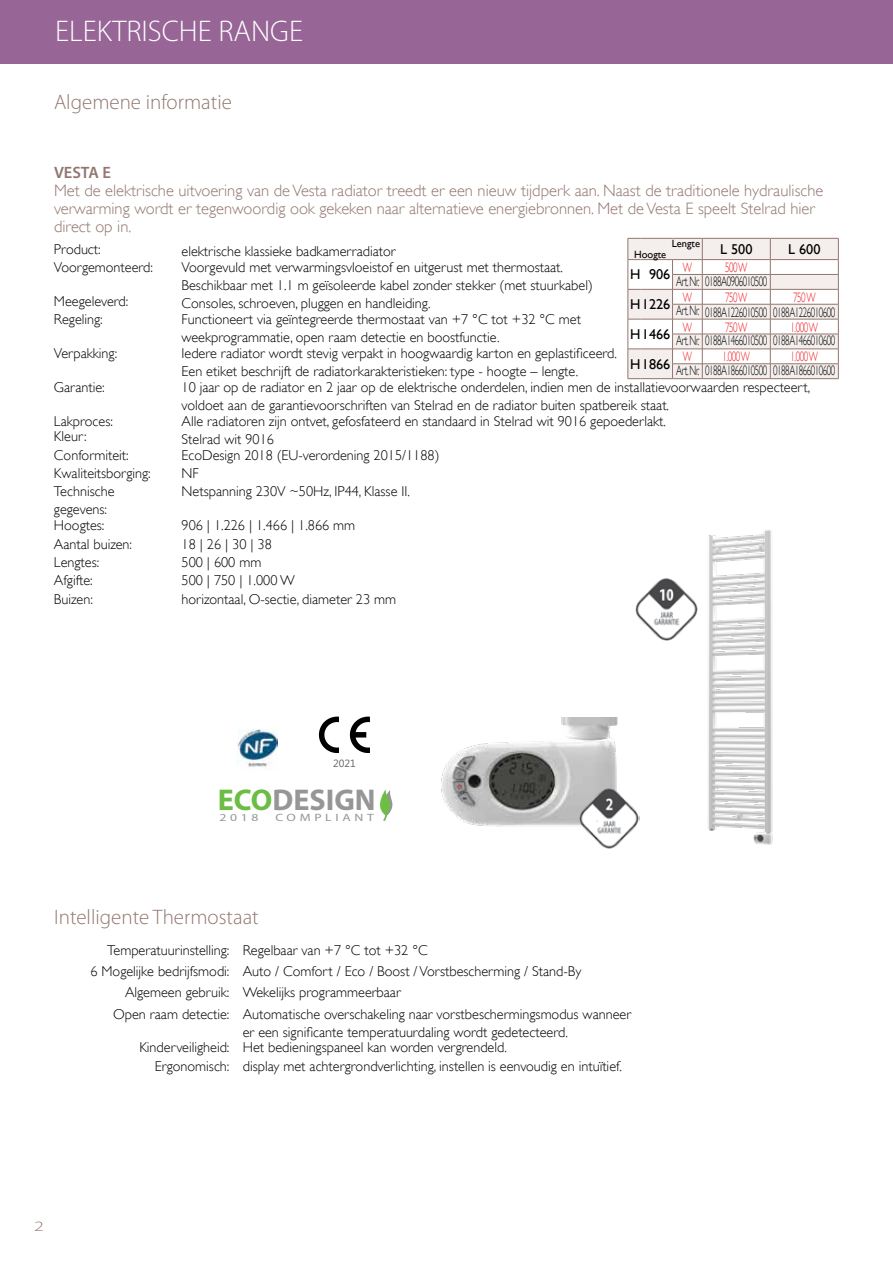
<style>
.page{position:relative;width:893px;height:1263px;background:#fff}
.page>*{position:absolute;margin:0;border:0;box-sizing:border-box;transform-origin:0 0}
.t1{font:700 30.15px "Myriad Pro";color:#969696}
.t2{font:300 30px "Myriad Pro";color:#fff}
.t3{font:300 21px "Myriad Pro";color:#92766f}
.t4{font:300 16.5px/18px "Gill Sans";color:#92766f}
.t5{font:600 16.5px "Myriad Pro";color:#92766f}
.t6{font:300 14.25px/18px "Gill Sans";color:#000}
.t7{font:14.25px "Gill Sans";color:#000}
.t8{font:300 14.25px "Myriad Pro";color:#92766f;scale:1.4 1}
.t9{font:300 13.65px "Gill Sans";letter-spacing:-.05em;color:#000;scale:.65 1}
.t10{font:300 13.65px "Gill Sans";letter-spacing:-.05em;color:#ed1d24;scale:.65 1}
.t11{font:10.65px "Myriad Pro";letter-spacing:.27em;color:#969696;scale:1.28 1}
.t12{font:10.5px "Gill Sans";color:#000}
.t13{font:10.5px "Segoe";color:#636466}
.s1{color:#6bbd45}
</style>
<div class="page">
<svg style="left:628px;top:238px;width:211px;height:141px"></svg>
<hr style="left:641px;top:378px;width:31px;height:1px;background:#92766f">
<hr style="left:672px;top:378px;width:30px;height:1px;background:#92766f">
<hr style="left:702px;top:378px;width:68px;height:1px;background:#92766f">
<hr style="left:770px;top:378px;width:68px;height:1px;background:#92766f">
<img style="left:441px;top:717px;width:176px;height:110px">
<img style="left:238px;top:730px;width:40px;height:37px">
<svg style="left:380px;top:789px;width:13px;height:32px"></svg>
<svg style="left:350px;top:716px;width:20px;height:37px"></svg>
<svg style="left:319px;top:716px;width:20px;height:37px"></svg>
<img style="left:697px;top:529px;width:76px;height:316px">
<div style="left:0;top:0;width:893px;height:64px;background:#986597"></div>
<img style="left:578px;top:787px;width:62px;height:62px">
<img style="left:635px;top:578px;width:62px;height:63px">
<h2 class="t2" style="left:55px;top:13px;width:320px">RADIATEURS ELECTRIQUES</h2>
<h2 class="t2" style="left:55px;top:13px;width:249px">ELEKTRISCHE RANGE</h2>
<h3 class="t3" style="left:54px;top:90px;width:179px">Algemene informatie</h3>
<p class="t5" style="left:54px;top:162px;width:58px">VESTA E</p>
<p class="t4" style="left:54px;top:182px;width:771px">Met de elektrische uitvoering van de Vesta radiator treedt er een nieuw tijdperk aan. Naast de traditionele hydraulische verwarming wordt er tegenwoordig ook gekeken naar alternatieve energiebronnen. Met de Vesta E speelt Stelrad hier direct op in.</p>
<p class="t6" style="left:54px;top:240px;width:48px">Product:</p>
<p class="t6" style="left:182px;top:242px;width:216px">elektrische klassieke badkamerradiator</p>
<p class="t6" style="left:54px;top:258px;width:101px">Voorgemonteerd:</p>
<p class="t6" style="left:182px;top:258px;width:413px">Voorgevuld met verwarmingsvloeistof en uitgerust met thermostaat.<br>Beschikbaar met 1.1 m geïsoleerde kabel zonder stekker (met stuurkabel)</p>
<p class="t6" style="left:54px;top:292px;width:76px">Meegeleverd:</p>
<p class="t6" style="left:182px;top:294px;width:250px">Consoles, schroeven, pluggen en handleiding.</p>
<p class="t6" style="left:54px;top:310px;width:50px">Regeling:</p>
<p class="t6" style="left:182px;top:310px;width:401px">Functioneert via geïntegreerde thermostaat van +7 °C tot +32 °C met weekprogrammatie, open raam detectie en boostfunctie.</p>
<p class="t6" style="left:54px;top:344px;width:65px">Verpakking:</p>
<p class="t6" style="left:182px;top:344px;width:437px">Iedere radiator wordt stevig verpakt in hoogwaardig karton en geplastificeerd.<br>Een etiket beschrijft de radiatorkarakteristieken: type - hoogte – lengte.</p>
<p class="t6" style="left:54px;top:378px;width:52px">Garantie:</p>
<p class="t6" style="left:182px;top:378px;width:630px">10 jaar op de radiator en 2 jaar op de elektrische onderdelen, indien men de installatievoorwaarden respecteert, voldoet aan de garantievoorschriften van Stelrad en de radiator buiten spatbereik staat.</p>
<p class="t6" style="left:54px;top:412px;width:60px">Lakproces:</p>
<p class="t6" style="left:182px;top:412px;width:486px">Alle radiatoren zijn ontvet, gefosfateerd en standaard in Stelrad wit 9016 gepoederlakt.</p>
<p class="t6" style="left:54px;top:427px;width:34px">Kleur:</p>
<p class="t6" style="left:182px;top:430px;width:94px">Stelrad wit 9016</p>
<p class="t6" style="left:54px;top:446px;width:76px">Conformiteit:</p>
<p class="t6" style="left:182px;top:446px;width:259px">EcoDesign 2018 (EU-verordening 2015/1188)</p>
<p class="t6" style="left:54px;top:464px;width:98px">Kwaliteitsborging:</p>
<p class="t6" style="left:182px;top:464px;width:19px">NF</p>
<p class="t6" style="left:54px;top:482px;width:62px">Technische gegevens:</p>
<p class="t6" style="left:182px;top:482px;width:230px">Netspanning 230V ~50Hz, IP44, Klasse II.</p>
<p class="t6" style="left:54px;top:516px;width:52px">Hoogtes:</p>
<p class="t6" style="left:182px;top:516px;width:175px">906 | 1.226 | 1.466 | 1.866 mm</p>
<p class="t6" style="left:54px;top:535px;width:80px">Aantal buizen:</p>
<p class="t6" style="left:182px;top:535px;width:92px">18 | 26 | 30 | 38</p>
<p class="t6" style="left:54px;top:553px;width:47px">Lengtes:</p>
<p class="t6" style="left:182px;top:553px;width:81px">500 | 600 mm</p>
<p class="t6" style="left:54px;top:571px;width:40px">Afgifte:</p>
<p class="t6" style="left:182px;top:571px;width:115px">500 | 750 | 1.000 W</p>
<p class="t6" style="left:54px;top:590px;width:40px">Buizen:</p>
<p class="t6" style="left:182px;top:590px;width:216px">horizontaal, O-sectie, diameter 23 mm</p>
<p class="t12" style="left:672px;top:238px;width:30px">Lengte</p>
<p class="t7" style="left:720px;top:241px;width:34px">L 500</p>
<p class="t7" style="left:788px;top:241px;width:34px">L 600</p>
<p class="t12" style="left:634px;top:248px;width:34px">Hoogte</p>
<p class="t7" style="left:630px;top:266px;width:42px">H 906</p>
<p class="t10" style="left:683px;top:260px;width:16px">W</p>
<p class="t10" style="left:725px;top:260px;width:36px">500 W</p>
<p class="t9" style="left:676px;top:273px;width:142px">Art. Nr. 0188A0906010500</p>
<p class="t10" style="left:683px;top:289px;width:16px">W</p>
<p class="t10" style="left:725px;top:289px;width:36px">750 W</p>
<p class="t10" style="left:793px;top:289px;width:36px">750 W</p>
<p class="t9" style="left:676px;top:304px;width:247px">Art. Nr. 0188A1226010500 0188A1226010600</p>
<p class="t7" style="left:630px;top:296px;width:42px">H1226</p>
<p class="t10" style="left:683px;top:319px;width:16px">W</p>
<p class="t10" style="left:725px;top:319px;width:36px">750 W</p>
<p class="t10" style="left:791px;top:319px;width:44px">1.000 W</p>
<p class="t9" style="left:676px;top:333px;width:247px">Art. Nr. 0188A1466010500 0188A1466010600</p>
<p class="t7" style="left:630px;top:326px;width:42px">H1466</p>
<p class="t10" style="left:683px;top:349px;width:16px">W</p>
<p class="t10" style="left:722px;top:349px;width:44px">1.000 W</p>
<p class="t10" style="left:791px;top:349px;width:44px">1.000 W</p>
<p class="t9" style="left:676px;top:362px;width:247px">Art. Nr. 0188A1866010500 0188A1866010600</p>
<p class="t7" style="left:630px;top:356px;width:42px">H1866</p>
<p class="t13" style="left:333px;top:756px;width:24px">20 21</p>
<h1 class="t1" style="left:218px;top:780px;width:159px"><span class="s1">ECO</span>DESIGN</h1>
<p class="t11" style="left:219px;top:810px;width:32px">2018</p>
<p class="t11" style="left:275px;top:810px;width:78px">COMPLIANT</p>
<h3 class="t3" style="left:54px;top:904px;width:206px">Intelligente Thermostaat</h3>
<p class="t6" style="left:107px;top:941px;width:322px">Temperatuurinstelling: Regelbaar van +7 °C tot +32 °C</p>
<p class="t6" style="left:90px;top:962px;width:492px">6 Mogelijke bedrijfsmodi: Auto / Comfort / Eco / Boost / Vorstbescherming / Stand-By</p>
<p class="t6" style="left:125px;top:983px;width:277px">Algemeen gebruik: Wekelijks programmeerbaar</p>
<p class="t6" style="left:113px;top:1005px;width:520px">Open raam detectie: Automatische overschakeling naar vorstbeschermingsmodus wanneer</p>
<p class="t6" style="left:139px;top:1024px;width:430px;line-height:15.8px;text-indent:103px">er een significante temperatuurdaling wordt gedetecteerd.<br>Kinderveiligheid: Het bedieningspaneel kan worden vergrendeld.</p>
<p class="t6" style="left:155px;top:1057px;width:469px">Ergonomisch: display met achtergrondverlichting, instellen is eenvoudig en intuïtief.</p>
<p class="t8" style="left:34px;top:1218px;width:8px">2</p>
</div>
